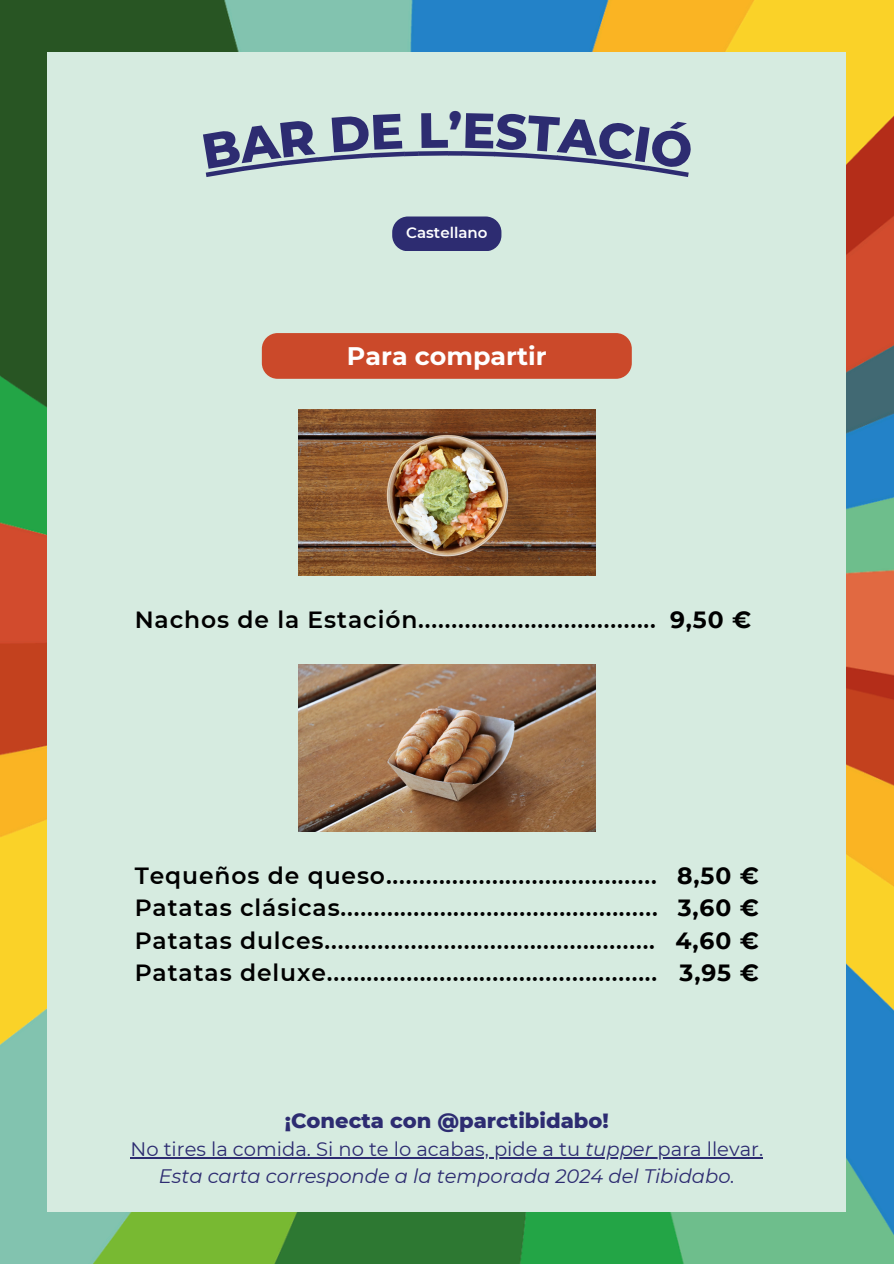
<style>
.page{position:relative;width:894px;height:1264px;background:#fff}
.page>*{position:absolute;margin:0;border:0;box-sizing:border-box;transform-origin:0 0}
.t1{font:800 49.5px "Montserrat";color:#2d2c71}
.t2{font:700 25.35px "Montserrat";color:#fff}
.t3{font:600 23.4px/32.7px "Montserrat";letter-spacing:.04em;color:#000}
.t4{font:700 23.4px/32.7px "Montserrat";letter-spacing:.04em;color:#000;text-align:justify}
.t5{font:800 21px "Montserrat";color:#2d2c71}
.t6{font:italic 19.5px/27px "Montserrat";color:#2d2c71;text-align:center}
.t7{font:600 15px "Montserrat";color:#fff}
.s1{font-weight:700}
.s2{font-style:normal}
</style>
<div class="page">
<img style="left:0;top:0;width:893px;height:1263px">
<div style="left:48px;top:52px;width:797px;height:1159px;background:#d6ebe0"></div>
<div style="left:404px;top:151px;width:14px;height:5px;background:#2d2c71"></div>
<div style="left:418px;top:151px;width:30px;height:5px;background:#2d2c71"></div>
<div style="left:448px;top:151px;width:14px;height:5px;background:#2d2c71"></div>
<hr style="left:130px;top:1156px;width:455px;height:2px;background:#2d2c71">
<hr style="left:585px;top:1156px;width:67px;height:2px;background:#2d2c71">
<hr style="left:652px;top:1156px;width:111px;height:2px;background:#2d2c71">
<div style="left:392px;top:216px;width:109px;height:35px;background:#2d2c71;border-radius:16px"></div>
<div style="left:262px;top:333px;width:369px;height:46px;background:#cb492a;border-radius:16px"></div>
<img style="left:298px;top:409px;width:297px;height:167px">
<img style="left:298px;top:665px;width:297px;height:166px">
<svg style="left:205px;top:151px;width:199px;height:26px"></svg>
<svg style="left:461px;top:151px;width:228px;height:26px"></svg>
<h2 class="t1" style="left:448px;top:100px;width:16px">’</h2>
<p class="t7" style="left:406px;top:223px;width:83px">Castellano</p>
<p class="t2" style="left:347px;top:340px;width:201px">Para compartir</p>
<p class="t3" style="left:135px;top:603px;width:618px">Nachos de la Estación.................................... <span class="s1">9,50 €</span></p>
<p class="t3" style="left:135px;top:858px;width:524px">Tequeños de queso.........................................<br>Patatas clásicas................................................<br>Patatas dulces..................................................<br>Patatas deluxe..................................................</p>
<p class="t4" style="left:675px;top:858px;width:85px">8,50 € 3,60 € 4,60 € 3,95 €</p>
<p class="t5" style="left:285px;top:1107px;width:325px">¡Conecta con @parctibidabo!</p>
<p class="t6" style="left:130px;top:1135px;width:634px"><span class="s2">No tires la comida. Si no te lo acabas, pide a tu</span> tupper <span class="s2">para llevar.<br></span>Esta carta corresponde a la temporada 2024 del Tibidabo.</p>
</div>
